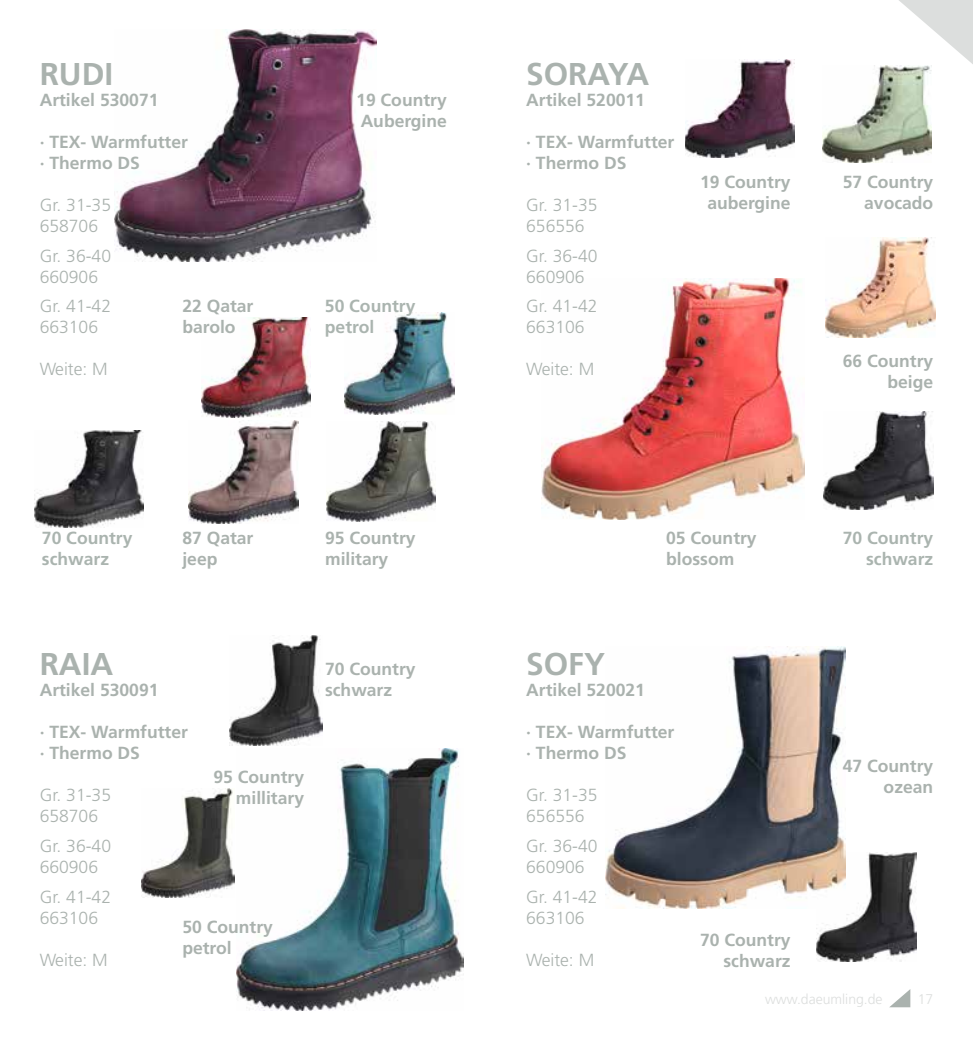
<style>
.page{position:relative;width:973px;height:1042px;background:#fff}
.page>*{position:absolute;margin:0;border:0;box-sizing:border-box;transform-origin:0 0}
.t1{font:31.5px "Frutiger LT 65 Bd";color:#aab2ae}
.t2{font:17.5px/21px "Frutiger LT 65 Bd";color:#aab2ae}
.t3{font:17.5px/21px "Frutiger LT 45 Lt";color:#aab2ae}
.t4{font:17.5px/21px "Frutiger LT 65 Bd";color:#aab4af}
.t5{font:14px "Frutiger LT 45 Lt";color:#dcdedd}
</style>
<div class="page">
<img style="left:816px;top:852px;width:100px;height:109px">
<img style="left:236px;top:748px;width:227px;height:262px">
<img style="left:229px;top:636px;width:93px;height:109px">
<svg style="left:899px;top:0;width:73px;height:63px"></svg>
<svg style="left:890px;top:989px;width:20px;height:18px"></svg>
<img style="left:114px;top:30px;width:262px;height:231px">
<img style="left:344px;top:312px;width:110px;height:102px">
<img style="left:326px;top:421px;width:109px;height:101px">
<img style="left:201px;top:318px;width:110px;height:99px">
<img style="left:35px;top:430px;width:109px;height:97px">
<img style="left:189px;top:420px;width:109px;height:103px">
<img style="left:541px;top:278px;width:263px;height:241px">
<img style="left:685px;top:59px;width:108px;height:98px">
<img style="left:822px;top:66px;width:109px;height:97px">
<img style="left:825px;top:237px;width:110px;height:101px">
<img style="left:823px;top:411px;width:109px;height:99px">
<img style="left:141px;top:788px;width:93px;height:109px">
<img style="left:605px;top:646px;width:240px;height:262px">
<h1 class="t1" style="left:40px;top:55px;width:75px">RUDI</h1>
<p class="t2" style="left:40px;top:89px;width:120px">Artikel 530071</p>
<p class="t2" style="left:40px;top:131px;width:150px">· TEX- Warmfutter · Thermo DS</p>
<p class="t3" style="left:40px;top:194px;width:73px">Gr. 31-35<br>658706</p>
<p class="t3" style="left:40px;top:245px;width:73px">Gr. 36-40<br>660906</p>
<p class="t3" style="left:40px;top:296px;width:73px">Gr. 41-42<br>663106</p>
<p class="t3" style="left:40px;top:359px;width:70px">Weite: M</p>
<p class="t2" style="left:182px;top:295px;width:73px">22 Qatar barolo</p>
<p class="t2" style="left:356px;top:89px;width:92px">19 Country<br>Aubergine</p>
<p class="t4" style="left:325px;top:295px;width:92px">50 Country petrol</p>
<p class="t4" style="left:42px;top:527px;width:92px">70 Country schwarz</p>
<p class="t2" style="left:182px;top:527px;width:73px">87 Qatar jeep</p>
<p class="t2" style="left:325px;top:527px;width:92px">95 Country military</p>
<h1 class="t1" style="left:40px;top:646px;width:75px">RAIA</h1>
<p class="t2" style="left:40px;top:680px;width:120px">Artikel 530091</p>
<p class="t2" style="left:40px;top:722px;width:150px">· TEX- Warmfutter · Thermo DS</p>
<p class="t3" style="left:40px;top:785px;width:73px">Gr. 31-35<br>658706</p>
<p class="t3" style="left:40px;top:836px;width:73px">Gr. 36-40<br>660906</p>
<p class="t3" style="left:40px;top:886px;width:73px">Gr. 41-42<br>663106</p>
<p class="t3" style="left:40px;top:949px;width:70px">Weite: M</p>
<p class="t2" style="left:213px;top:766px;width:92px;text-align:right">95 Country millitary</p>
<p class="t2" style="left:182px;top:916px;width:92px">50 Country petrol</p>
<p class="t2" style="left:325px;top:658px;width:92px">70 Country schwarz</p>
<h1 class="t1" style="left:526px;top:55px;width:125px">SORAYA</h1>
<p class="t2" style="left:526px;top:89px;width:120px">Artikel 520011</p>
<p class="t2" style="left:526px;top:131px;width:150px">· TEX- Warmfutter · Thermo DS</p>
<p class="t3" style="left:526px;top:194px;width:73px">Gr. 31-35<br>656556</p>
<p class="t3" style="left:526px;top:245px;width:73px">Gr. 36-40<br>660906</p>
<p class="t3" style="left:526px;top:296px;width:73px">Gr. 41-42<br>663106</p>
<p class="t3" style="left:526px;top:359px;width:70px">Weite: M</p>
<p class="t2" style="left:700px;top:171px;width:92px;text-align:center">19 Country aubergine</p>
<p class="t2" style="left:842px;top:171px;width:92px;text-align:right">57 Country avocado</p>
<p class="t2" style="left:842px;top:350px;width:92px;text-align:right">66 Country beige</p>
<p class="t2" style="left:666px;top:527px;width:92px">05 Country blossom</p>
<h1 class="t1" style="left:526px;top:646px;width:80px">SOFY</h1>
<p class="t2" style="left:526px;top:680px;width:120px">Artikel 520021</p>
<p class="t2" style="left:526px;top:722px;width:150px">· TEX- Warmfutter · Thermo DS</p>
<p class="t3" style="left:526px;top:785px;width:73px">Gr. 31-35<br>656556</p>
<p class="t3" style="left:526px;top:836px;width:73px">Gr. 36-40<br>660906</p>
<p class="t3" style="left:526px;top:886px;width:73px">Gr. 41-42<br>663106</p>
<p class="t3" style="left:526px;top:949px;width:70px">Weite: M</p>
<p class="t2" style="left:700px;top:929px;width:92px;text-align:right">70 Country schwarz</p>
<p class="t4" style="left:842px;top:527px;width:92px;text-align:right">70 Country schwarz</p>
<p class="t2" style="left:842px;top:755px;width:92px;text-align:right">47 Country ozean</p>
<p class="t5" style="left:765px;top:991px;width:119px">www.daeumling.de</p>
<p class="t5" style="left:917px;top:991px;width:17px">17</p>
</div>
